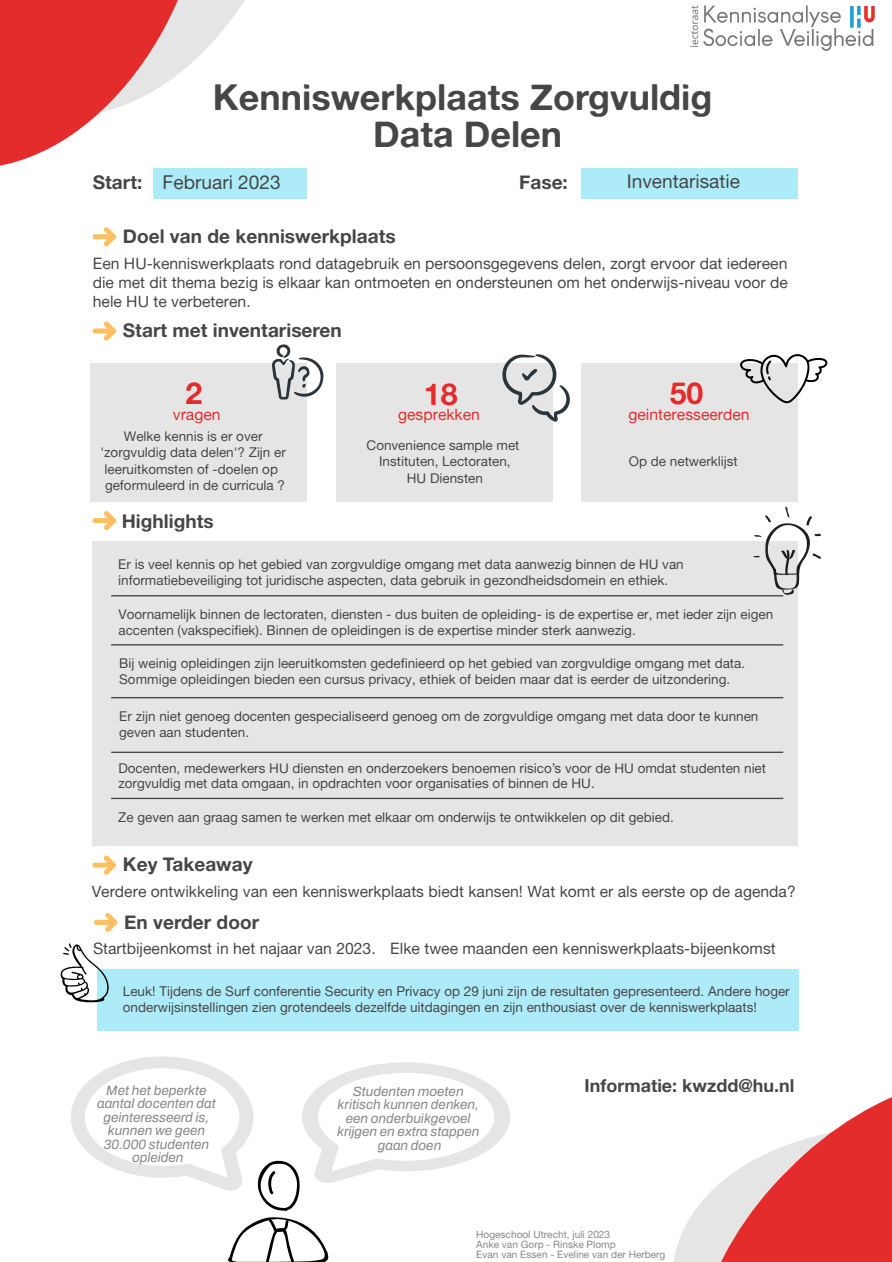
<style>
.page{position:relative;width:892px;height:1262px;background:#fff}
.page>*{position:absolute;margin:0;border:0;box-sizing:border-box;transform-origin:0 0}
.t1{font:35.95px/37.1px "Alte Haas Grotesk Bold";color:#464646;text-align:center}
.t2{font:30.35px "Alte Haas Grotesk Bold";color:#e42c2c}
.t3{font:19.1px "Alte Haas Grotesk Bold";color:#464646}
.t4{font:19.1px "Alte Haas Grotesk";color:#464646}
.t5{font:18px "Alte Haas Grotesk Bold";color:#464646}
.t6{font:15.75px/19.1px "Alte Haas Grotesk";color:#464646;text-align:justify}
.t7{font:15.75px "Alte Haas Grotesk";color:#e42c2c}
.t8{font:15.75px "Alte Haas Grotesk Bold";color:#464646}
.t9{font:13.5px/15.8px "Alte Haas Grotesk";color:#464646}
.t10{font:italic 13.5px/13.5px "Archivo";color:#868686;text-align:center}
.t11{font:10.1px "Alte Haas Grotesk";color:#868686}
</style>
<div class="page">
<div style="left:153px;top:168px;width:154px;height:30px;background:#adebf9"></div>
<div style="left:581px;top:168px;width:217px;height:30px;background:#adebf9"></div>
<svg style="left:93px;top:227px;width:23px;height:19px"></svg>
<svg style="left:93px;top:511px;width:23px;height:19px"></svg>
<svg style="left:93px;top:855px;width:23px;height:19px"></svg>
<svg style="left:94px;top:912px;width:23px;height:20px"></svg>
<svg style="left:0;top:0;width:245px;height:166px"></svg>
<svg style="left:673px;top:1003px;width:219px;height:258px"></svg>
<div style="left:92px;top:541px;width:706px;height:304px;background:#e5e5e5"></div>
<hr style="left:111px;top:595px;width:672px;height:1px;background:#464646">
<hr style="left:111px;top:644px;width:672px;height:1px;background:#464646">
<hr style="left:111px;top:697px;width:672px;height:1px;background:#464646">
<hr style="left:111px;top:751px;width:672px;height:2px;background:#464646">
<hr style="left:111px;top:797px;width:672px;height:2px;background:#464646">
<div style="left:90px;top:363px;width:217px;height:138px;background:#e5e5e5"></div>
<div style="left:336px;top:363px;width:217px;height:138px;background:#e5e5e5"></div>
<div style="left:581px;top:363px;width:217px;height:138px;background:#e5e5e5"></div>
<svg style="left:93px;top:321px;width:23px;height:19px"></svg>
<div style="left:97px;top:969px;width:701px;height:62px;background:#adebf9"></div>
<img style="left:690px;top:5px;width:185px;height:46px">
<svg style="left:272px;top:344px;width:51px;height:55px"></svg>
<svg style="left:502px;top:354px;width:68px;height:68px"></svg>
<svg style="left:740px;top:354px;width:88px;height:49px"></svg>
<svg style="left:60px;top:943px;width:49px;height:60px"></svg>
<svg style="left:71px;top:1056px;width:439px;height:205px"></svg>
<svg style="left:753px;top:506px;width:68px;height:89px"></svg>
<p class="t1" style="left:213px;top:78px;width:501px">Kenniswerkplaats Zorgvuldig<br>Data Delen</p>
<p class="t4" style="left:163px;top:171px;width:120px">Februari 2023</p>
<p class="t3" style="left:519px;top:171px;width:50px">Fase:</p>
<p class="t4" style="left:627px;top:170px;width:115px">Inventarisatie</p>
<p class="t3" style="left:93px;top:171px;width:51px">Start:</p>
<p class="t3" style="left:123px;top:224px;width:274px">Doel van de kenniswerkplaats</p>
<p class="t6" style="left:93px;top:253px;width:697px">Een HU-kenniswerkplaats rond datagebruik en persoonsgegevens delen, zorgt ervoor dat iedereen die met dit thema bezig is elkaar kan ontmoeten en ondersteunen om het onderwijs-niveau voor de hele HU te verbeteren.</p>
<p class="t3" style="left:123px;top:318px;width:221px">Start met inventariseren</p>
<p class="t2" style="left:186px;top:375px;width:18px">2</p>
<p class="t7" style="left:173px;top:405px;width:49px">vragen</p>
<p class="t9" style="left:100px;top:428px;width:187px;line-height:16.1px;text-align:center">Welke kennis is er over 'zorgvuldig data delen'? Zijn er leeruitkomsten of -doelen op geformuleerd in de curricula ?</p>
<p class="t3" style="left:122px;top:510px;width:93px">Highlights</p>
<p class="t2" style="left:424px;top:375px;width:35px">18</p>
<p class="t7" style="left:398px;top:405px;width:83px">gesprekken</p>
<p class="t9" style="left:367px;top:437px;width:154px;text-align:center">Convenience sample met<br>Instituten, Lectoraten,</p>
<p class="t9" style="left:407px;top:469px;width:78px">HU Diensten</p>
<p class="t2" style="left:670px;top:375px;width:35px">50</p>
<p class="t7" style="left:628px;top:405px;width:123px">geinteresseerden</p>
<p class="t9" style="left:629px;top:453px;width:110px">Op de netwerklijst</p>
<p class="t9" style="left:118px;top:556px;width:567px">Er is veel kennis op het gebied van zorgvuldige omgang met data aanwezig binnen de HU van informatiebeveiliging tot juridische aspecten, data gebruik in gezondheidsdomein en ethiek.</p>
<p class="t9" style="left:118px;top:606px;width:656px">Voornamelijk binnen de lectoraten, diensten - dus buiten de opleiding- is de expertise er, met ieder zijn eigen accenten (vakspecifiek). Binnen de opleidingen is de expertise minder sterk aanwezig.</p>
<p class="t9" style="left:119px;top:655px;width:627px">Bij weinig opleidingen zijn leeruitkomsten gedefinieerd op het gebied van zorgvuldige omgang met data.<br>Sommige opleidingen bieden een cursus privacy, ethiek of beiden maar dat is eerder de uitzondering.</p>
<p class="t9" style="left:119px;top:708px;width:641px">Er zijn niet genoeg docenten gespecialiseerd genoeg om de zorgvuldige omgang met data door te kunnen geven aan studenten.</p>
<p class="t9" style="left:118px;top:759px;width:649px">Docenten, medewerkers HU diensten en onderzoekers benoemen risico’s voor de HU omdat studenten niet zorgvuldig met data omgaan, in opdrachten voor organisaties of binnen de HU.</p>
<p class="t9" style="left:118px;top:809px;width:557px">Ze geven aan graag samen te werken met elkaar om onderwijs te ontwikkelen op dit gebied.</p>
<p class="t8" style="left:320px;top:626px;width:232px">*Data as of December 31, 2025</p>
<p class="t3" style="left:123px;top:852px;width:131px">Key Takeaway</p>
<p class="t6" style="left:92px;top:881px;width:706px">Verdere ontwikkeling van een kenniswerkplaats biedt kansen! Wat komt er als eerste op de agenda?</p>
<p class="t3" style="left:124px;top:910px;width:136px">En verder door</p>
<p class="t6" style="left:93px;top:938px;width:284px">Startbijeenkomst in het najaar van 2023.</p>
<p class="t6" style="left:390px;top:938px;width:387px">Elke twee maanden een kenniswerkplaats-bijeenkomst</p>
<p class="t9" style="left:123px;top:983px;width:668px">Leuk! Tijdens de Surf conferentie Security en Privacy op 29 juni zijn de resultaten gepresenteerd. Andere hoger onderwijsinstellingen zien grotendeels dezelfde uitdagingen en zijn enthousiast over de kenniswerkplaats!</p>
<p class="t10" style="left:97px;top:1083px;width:120px">Met het beperkte aantal docenten dat geinteresseerd is, kunnen we geen<br>30.000 studenten opleiden</p>
<p class="t10" style="left:337px;top:1084px;width:144px">Studenten moeten kritisch kunnen denken, een onderbuikgevoel krijgen en extra stappen gaan doen</p>
<p class="t5" style="left:584px;top:1074px;width:212px">Informatie: kwzdd@hu.nl</p>
<p class="t11" style="left:476px;top:1228px;width:135px">Hogeschool Utrecht, juli 2023</p>
<p class="t11" style="left:476px;top:1238px;width:141px">Anke van Gorp - Rinske Plomp</p>
<p class="t11" style="left:476px;top:1248px;width:191px">Evan van Essen - Eveline van der Herberg</p>
</div>
